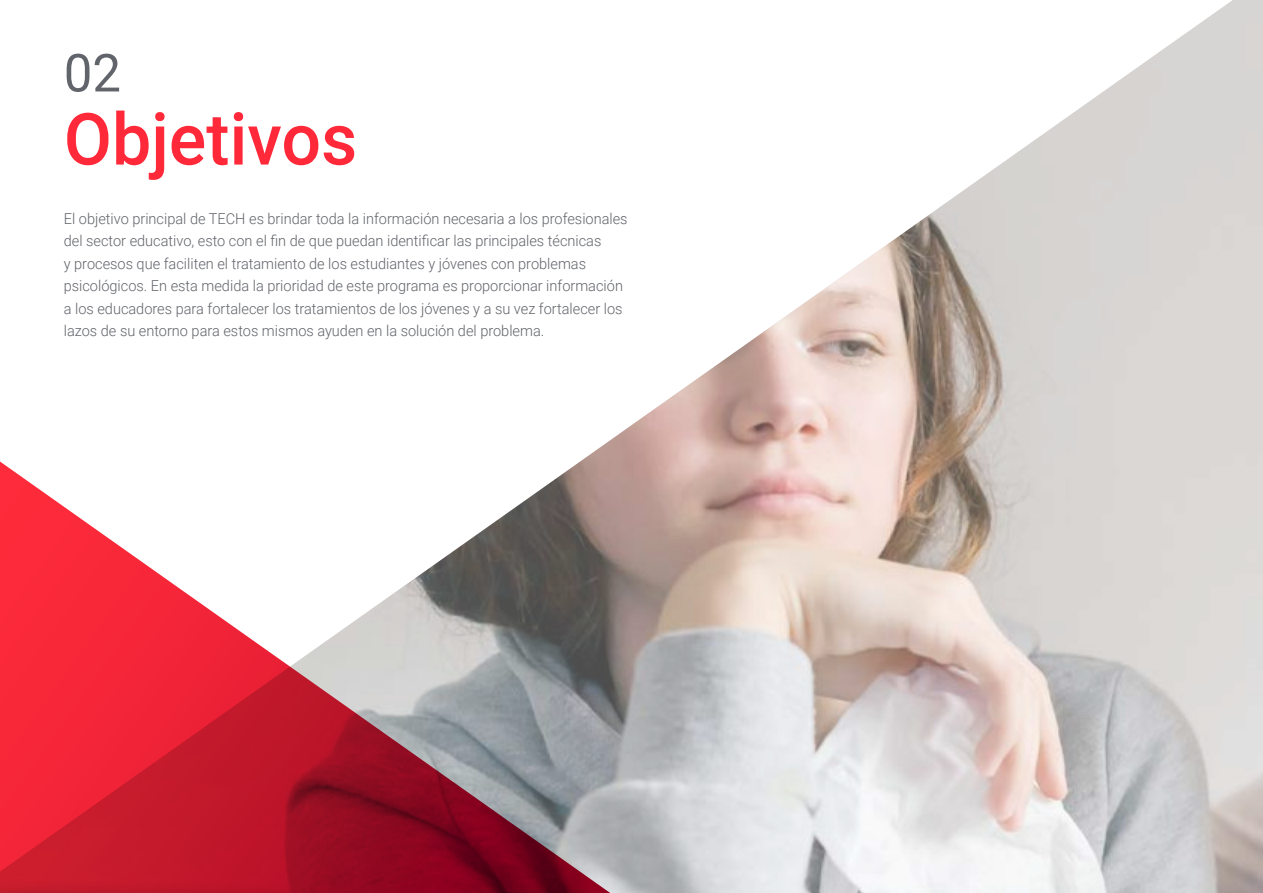
<style>
.page{position:relative;width:1263px;height:893px;background:#fff}
.page>*{position:absolute;margin:0;border:0;box-sizing:border-box;transform-origin:0 0}
.t1{font:500 72px "Roboto";color:#ff293a}
.t2{font:52.5px "Roboto";color:#61646a}
.t3{font:300 15px/22.5px "Roboto";color:#61646a}
</style>
<div class="page">
<img style="left:602px;top:0;width:661px;height:893px">
<svg style="left:0;top:446px;width:640px;height:447px"></svg>
<h2 class="t2" style="left:64px;top:36px;width:59px">02</h2>
<h1 class="t1" style="left:64px;top:89px;width:295px">Objetivos</h1>
<p class="t3" style="left:64px;top:207px;width:565px">El objetivo principal de TECH es brindar toda la información necesaria a los profesionales del sector educativo, esto con el fin de que puedan identificar las principales técnicas<br>y procesos que faciliten el tratamiento de los estudiantes y jóvenes con problemas psicológicos. En esta medida la prioridad de este programa es proporcionar información a los educadores para fortalecer los tratamientos de los jóvenes y a su vez fortalecer los lazos de su entorno para estos mismos ayuden en la solución del problema.</p>
</div>
